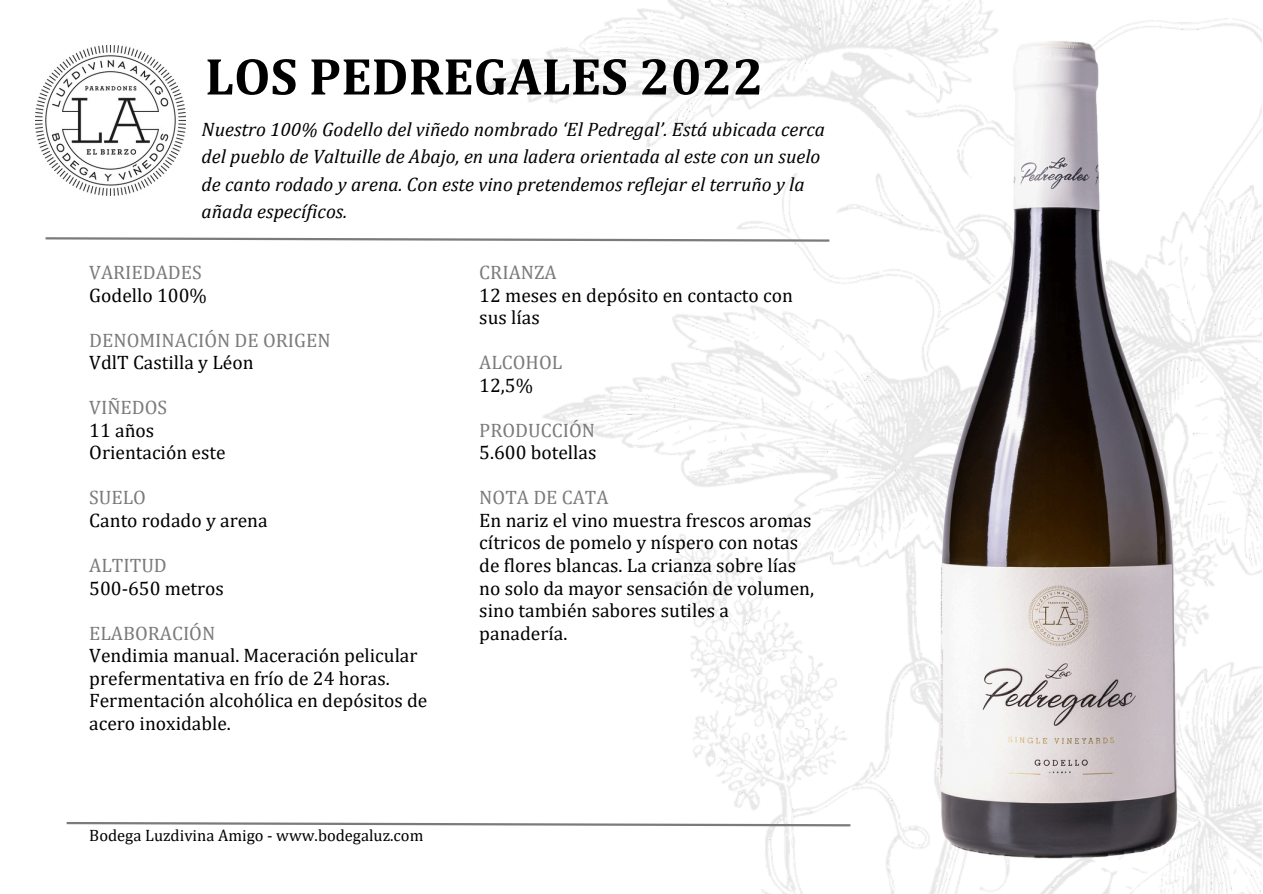
<style>
.page{position:relative;width:1263px;height:894px;background:#fff}
.page>*{position:absolute;margin:0;border:0;box-sizing:border-box;transform-origin:0 0}
.t1{font:700 52.5px "Cambria";color:#000}
.t2{font:19.5px/22.5px "Cambria";color:#000}
.t3{font:italic 19.5px/27px "Cambria";color:#000}
.t4{font:19.5px/22.5px "Cambria";color:#7c7b7b}
.t5{font:16.5px "Cambria";color:#000}
.s1{color:#7c7b7b}
.s2{color:#000}
</style>
<div class="page">
<img style="left:480px;top:0;width:782px;height:893px">
<img style="left:921px;top:21px;width:268px;height:847px">
<svg style="left:45px;top:236px;width:787px;height:7px"></svg>
<svg style="left:66px;top:820px;width:787px;height:7px"></svg>
<img style="left:36px;top:46px;width:149px;height:149px">
<h3 class="t1" style="left:205px;top:45px;width:560px">LOS PEDREGALES 2022</h3>
<h3 class="t3" style="left:202px;top:116px;width:625px">Nuestro 100% Godello del viñedo nombrado ‘El Pedregal’. Está ubicada cerca del pueblo de Valtuille de Abajo, en una ladera orientada al este con un suelo de canto rodado y arena. Con este vino pretendemos reflejar el terruño y la añada específicos.</h3>
<h2 class="t2" style="left:89px;top:261px;width:119px"><span class="s1">VARIEDADES<br></span>Godello 100%</h2>
<h3 class="t4" style="left:89px;top:328px;width:243px">DENOMINACIÓN DE ORIGEN<br><span class="s2">VdlT Castilla y Léon</span></h3>
<h3 class="t2" style="left:89px;top:396px;width:138px"><span class="s1">VIÑEDOS<br></span>11 años<br>Orientación este</h3>
<p class="t2" style="left:89px;top:486px;width:180px"><span class="s1">SUELO<br></span>Canto rodado y arena</p>
<p class="t2" style="left:89px;top:553px;width:136px"><span class="s1">ALTITUD<br></span>500-650 metros</p>
<h1 class="t2" style="left:89px;top:621px;width:340px"><span class="s1">ELABORACIÓN<br></span>Vendimia manual. Maceración pelicular prefermentativa en fríoí de 24 horas.<br>Fermentación alcohólica en depósitos de acero inoxidable.</h1>
<p class="t5" style="left:89px;top:824px;width:336px">Bodega Luzdivina Amigo - www.bodegaluz.com</p>
<h3 class="t2" style="left:479px;top:261px;width:315px"><span class="s1">CRIANZA<br></span>12 meses en depósito en contacto con sus líaí s</h3>
<h3 class="t4" style="left:479px;top:351px;width:84px">ALCOHOL<br><span class="s2">12,5%</span></h3>
<h3 class="t2" style="left:479px;top:418px;width:119px"><span class="s1">PRODUCCIÓN<br></span>5.600 botellas</h3>
<h3 class="t2" style="left:479px;top:486px;width:336px"><span class="s1">NOTA DE CATA<br></span>En nariz el vino muestra frescos aromas cítí ricos de pomelo y nísí pero con notas de flores blancas. La crianza sobre líaí s no solo da mayor sensación de volumen, sino también sabores sutiles a<br>panaderíaí .</h3>
</div>
